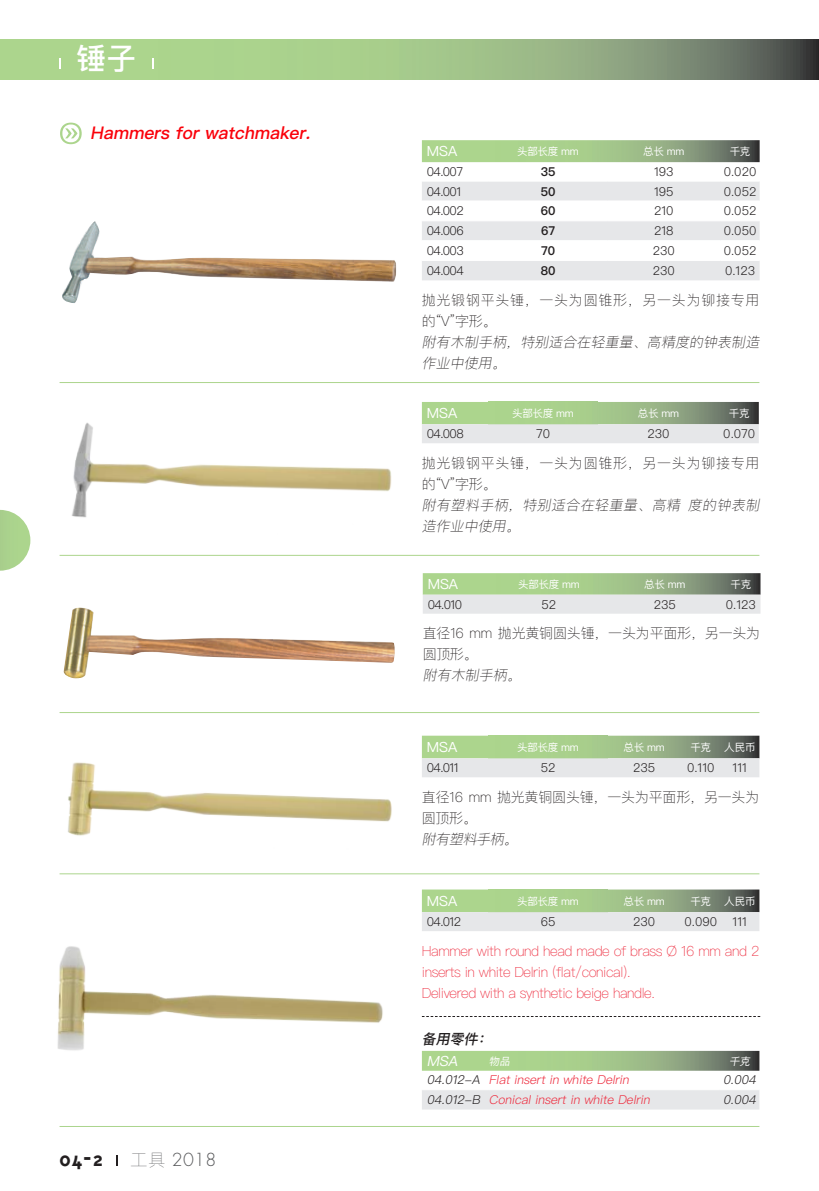
<style>
.page{position:relative;width:819px;height:1191px;background:#fff}
.page>*{position:absolute;margin:0;border:0;box-sizing:border-box;transform-origin:0 0}
.t1{font:500 29.75px "Ping Fang SC";color:#fff}
.t2{font:700 22.75px "Triplex";color:#231f20}
.t3{font:italic 500 17.5px "Ping Fang SC";color:#fa000a}
.t4{font:300 17.5px "Futura";color:#57585a}
.t5{font:100 14px/21px "Ping Fang SC";letter-spacing:-.03em;color:#ee2f41}
.t6{font:italic 100 14px/21px "Ping Fang SC";color:#231f20}
.t7{font:100 14px/21px "Ping Fang SC";letter-spacing:.05em;color:#231f20}
.t8{font:100 14px/21px "Ping Fang SC";letter-spacing:-.015em;color:#231f20}
.t9{font:14px "Ping Fang SC";color:#fff}
.t10{font:italic 500 14px "Ping Fang SC";color:#231f20}
.t11{font:italic 14px "Ping Fang SC";color:#fff}
.t12{font:300 12.25px "Ping Fang SC";color:#231f20}
.t13{font:italic 300 12.25px "Ping Fang SC";color:#ee2f41}
.t14{font:600 12.25px "Ping Fang SC";color:#231f20}
.t15{font:italic 300 12.25px "Ping Fang SC";color:#231f20}
.t16{font:10.5px "Ping Fang SC";letter-spacing:-.03em;color:#fff}
.t17{font:italic 10.5px "Ping Fang SC";color:#fff}
.s1{font-family:"Bienvenue Picto TT";font-weight:400;font-style:normal;font-size:24.5px;color:#fff}
.s2{font-family:"Ping Fang SC";font-weight:200}
.s3{color:#231f20}
</style>
<div class="page">
<svg style="left:0;top:40px;width:818px;height:39px;background:#97b682"></svg>
<hr style="left:818px;top:40px;width:1px;height:39px;background:#272424">
<hr style="left:60px;top:1126px;width:699px;height:1px;background:#acd58d">
<svg style="left:0;top:510px;width:30px;height:60px"></svg>
<hr style="left:60px;top:873px;width:699px;height:1px;background:#acd58d">
<hr style="left:60px;top:712px;width:699px;height:1px;background:#acd58d">
<hr style="left:60px;top:555px;width:699px;height:1px;background:#acd58d">
<img style="left:62px;top:221px;width:334px;height:82px">
<img style="left:71px;top:422px;width:321px;height:96px">
<img style="left:68px;top:762px;width:324px;height:74px">
<img style="left:57px;top:946px;width:326px;height:105px">
<img style="left:63px;top:607px;width:332px;height:72px">
<hr style="left:60px;top:382px;width:699px;height:1px;background:#acd58d">
<svg style="left:422px;top:140px;width:337px;height:22px;background:#98b783"></svg>
<svg style="left:422px;top:182px;width:337px;height:98px"></svg>
<hr style="left:422px;top:200px;width:67px;height:1px;background:#fff">
<hr style="left:489px;top:200px;width:118px;height:1px;background:#fff">
<hr style="left:607px;top:200px;width:113px;height:1px;background:#fff">
<hr style="left:720px;top:200px;width:39px;height:1px;background:#fff">
<hr style="left:422px;top:220px;width:67px;height:1px;background:#fff">
<hr style="left:489px;top:220px;width:118px;height:1px;background:#fff">
<hr style="left:607px;top:220px;width:113px;height:1px;background:#fff">
<hr style="left:720px;top:220px;width:39px;height:1px;background:#fff">
<hr style="left:422px;top:240px;width:67px;height:1px;background:#fff">
<hr style="left:489px;top:240px;width:118px;height:1px;background:#fff">
<hr style="left:607px;top:240px;width:113px;height:1px;background:#fff">
<hr style="left:720px;top:240px;width:39px;height:1px;background:#fff">
<hr style="left:422px;top:260px;width:67px;height:1px;background:#fff">
<hr style="left:489px;top:260px;width:118px;height:1px;background:#fff">
<hr style="left:607px;top:260px;width:113px;height:1px;background:#fff">
<hr style="left:720px;top:260px;width:39px;height:1px;background:#fff">
<svg style="left:422px;top:402px;width:336px;height:41px;background:#bccdb1"></svg>
<svg style="left:423px;top:573px;width:337px;height:40px;background:#bccdb2"></svg>
<svg style="left:422px;top:735px;width:337px;height:42px;background:#bccdb1"></svg>
<svg style="left:422px;top:889px;width:337px;height:42px;background:#bccdb1"></svg>
<svg style="left:422px;top:1050px;width:337px;height:20px;background:#9cba88"></svg>
<div style="left:422px;top:1090px;width:337px;height:19px;background:#e6e7e9"></div>
<svg style="left:422px;top:1016px;width:338px;height:1px"></svg>
<h1 class="t1" style="left:76px;top:40px;width:62px">锤子</h1>
<h3 class="t3" style="left:60px;top:122px;width:256px"><span class="s1">i</span> Hammers for watchmaker.</h3>
<h2 class="t2" style="left:60px;top:1146px;width:45px">04-2</h2>
<h3 class="t4" style="left:130px;top:1148px;width:87px"><span class="s2">工具</span> 2018</h3>
<p class="t9" style="left:427px;top:143px;width:32px">MSA</p>
<p class="t16" style="left:517px;top:145px;width:63px">头部长度 mm</p>
<p class="t16" style="left:643px;top:145px;width:43px">总长 mm</p>
<p class="t16" style="left:729px;top:145px;width:22px">千克</p>
<p class="t12" style="left:427px;top:164px;width:38px">04.007</p>
<p class="t14" style="left:540px;top:164px;width:16px">35</p>
<p class="t12" style="left:654px;top:164px;width:21px">193</p>
<p class="t12" style="left:723px;top:164px;width:34px">0.020</p>
<p class="t12" style="left:427px;top:184px;width:36px">04.001</p>
<p class="t14" style="left:540px;top:184px;width:16px">50</p>
<p class="t12" style="left:654px;top:184px;width:21px">195</p>
<p class="t12" style="left:723px;top:184px;width:34px">0.052</p>
<p class="t12" style="left:427px;top:203px;width:38px">04.002</p>
<p class="t14" style="left:540px;top:203px;width:16px">60</p>
<p class="t12" style="left:654px;top:203px;width:21px">210</p>
<p class="t12" style="left:723px;top:203px;width:34px">0.052</p>
<p class="t12" style="left:427px;top:223px;width:38px">04.006</p>
<p class="t14" style="left:541px;top:223px;width:16px">67</p>
<p class="t12" style="left:654px;top:223px;width:21px">218</p>
<p class="t12" style="left:723px;top:223px;width:34px">0.050</p>
<p class="t12" style="left:427px;top:243px;width:38px">04.003</p>
<p class="t14" style="left:541px;top:243px;width:16px">70</p>
<p class="t12" style="left:652px;top:243px;width:24px">230</p>
<p class="t12" style="left:723px;top:243px;width:34px">0.052</p>
<p class="t12" style="left:427px;top:263px;width:38px">04.004</p>
<p class="t14" style="left:540px;top:263px;width:16px">80</p>
<p class="t12" style="left:652px;top:263px;width:24px">230</p>
<p class="t12" style="left:725px;top:263px;width:32px">0.123</p>
<p class="t7" style="left:422px;top:289px;width:339px">抛光锻钢平头锤，一头为圆锥形，另一头为铆接专用的“V”字形。</p>
<p class="t6" style="left:422px;top:331px;width:342px">附有木制手柄，特别适合在轻重量、高精度的钟表制造作业中使用。</p>
<p class="t9" style="left:427px;top:404px;width:32px">MSA</p>
<p class="t16" style="left:512px;top:407px;width:63px">头部长度 mm</p>
<p class="t16" style="left:637px;top:407px;width:43px">总长 mm</p>
<p class="t16" style="left:728px;top:407px;width:22px">千克</p>
<p class="t12" style="left:427px;top:426px;width:38px">04.008</p>
<p class="t12" style="left:536px;top:426px;width:16px">70</p>
<p class="t12" style="left:647px;top:426px;width:24px">230</p>
<p class="t12" style="left:723px;top:426px;width:33px">0.070</p>
<p class="t7" style="left:422px;top:452px;width:339px">抛光锻钢平头锤，一头为圆锥形，另一头为铆接专用的“V”字形。</p>
<p class="t6" style="left:422px;top:494px;width:342px">附有塑料手柄，特别适合在轻重量、高精 度的钟表制造作业中使用。</p>
<p class="t9" style="left:427px;top:575px;width:32px">MSA</p>
<p class="t16" style="left:518px;top:577px;width:63px">头部长度 mm</p>
<p class="t16" style="left:644px;top:577px;width:43px">总长 mm</p>
<p class="t16" style="left:730px;top:577px;width:22px">千克</p>
<p class="t12" style="left:427px;top:597px;width:36px">04.010</p>
<p class="t12" style="left:541px;top:597px;width:16px">52</p>
<p class="t12" style="left:653px;top:597px;width:24px">235</p>
<p class="t12" style="left:725px;top:597px;width:32px">0.123</p>
<p class="t8" style="left:423px;top:622px;width:339px">直径16 mm 抛光黄铜圆头锤，一头为平面形，另一头为圆顶形。</p>
<p class="t6" style="left:423px;top:664px;width:102px">附有木制手柄。</p>
<p class="t9" style="left:427px;top:738px;width:32px">MSA</p>
<p class="t16" style="left:517px;top:740px;width:63px">头部长度 mm</p>
<p class="t16" style="left:623px;top:740px;width:43px">总长 mm</p>
<p class="t16" style="left:690px;top:740px;width:67px">千克 人民币</p>
<p class="t12" style="left:427px;top:760px;width:33px">04.011</p>
<p class="t12" style="left:540px;top:760px;width:16px">52</p>
<p class="t12" style="left:633px;top:760px;width:24px">235</p>
<p class="t12" style="left:687px;top:760px;width:29px">0.110</p>
<p class="t12" style="left:732px;top:760px;width:16px">111</p>
<p class="t8" style="left:422px;top:786px;width:339px">直径16 mm 抛光黄铜圆头锤，一头为平面形，另一头为圆顶形。</p>
<p class="t6" style="left:422px;top:828px;width:100px">附有塑料手柄。</p>
<p class="t9" style="left:427px;top:892px;width:32px">MSA</p>
<p class="t16" style="left:517px;top:894px;width:63px">头部长度 mm</p>
<p class="t16" style="left:623px;top:894px;width:43px">总长 mm</p>
<p class="t16" style="left:690px;top:894px;width:67px">千克 人民币</p>
<p class="t12" style="left:427px;top:914px;width:36px">04.012</p>
<p class="t12" style="left:540px;top:914px;width:16px">65</p>
<p class="t12" style="left:633px;top:914px;width:24px">230</p>
<p class="t12" style="left:684px;top:914px;width:34px">0.090</p>
<p class="t12" style="left:732px;top:914px;width:16px">111</p>
<p class="t5" style="left:422px;top:940px;width:339px">Hammer with round head made of brass Ø 16 mm and 2 inserts in white Delrin (flat/conical).<br>Delivered with a synthetic beige handle.</p>
<p class="t10" style="left:422px;top:1030px;width:74px">备用零件：</p>
<p class="t11" style="left:427px;top:1052px;width:35px">MSA</p>
<p class="t17" style="left:489px;top:1054px;width:25px">物品</p>
<p class="t17" style="left:729px;top:1054px;width:25px">千克</p>
<p class="t13" style="left:427px;top:1072px;width:206px"><span class="s3">04.012-A</span> Flat insert in white Delrin</p>
<p class="t15" style="left:723px;top:1072px;width:37px">0.004</p>
<p class="t13" style="left:427px;top:1092px;width:227px"><span class="s3">04.012-B</span> Conical insert in white Delrin</p>
<p class="t15" style="left:723px;top:1092px;width:37px">0.004</p>
</div>
